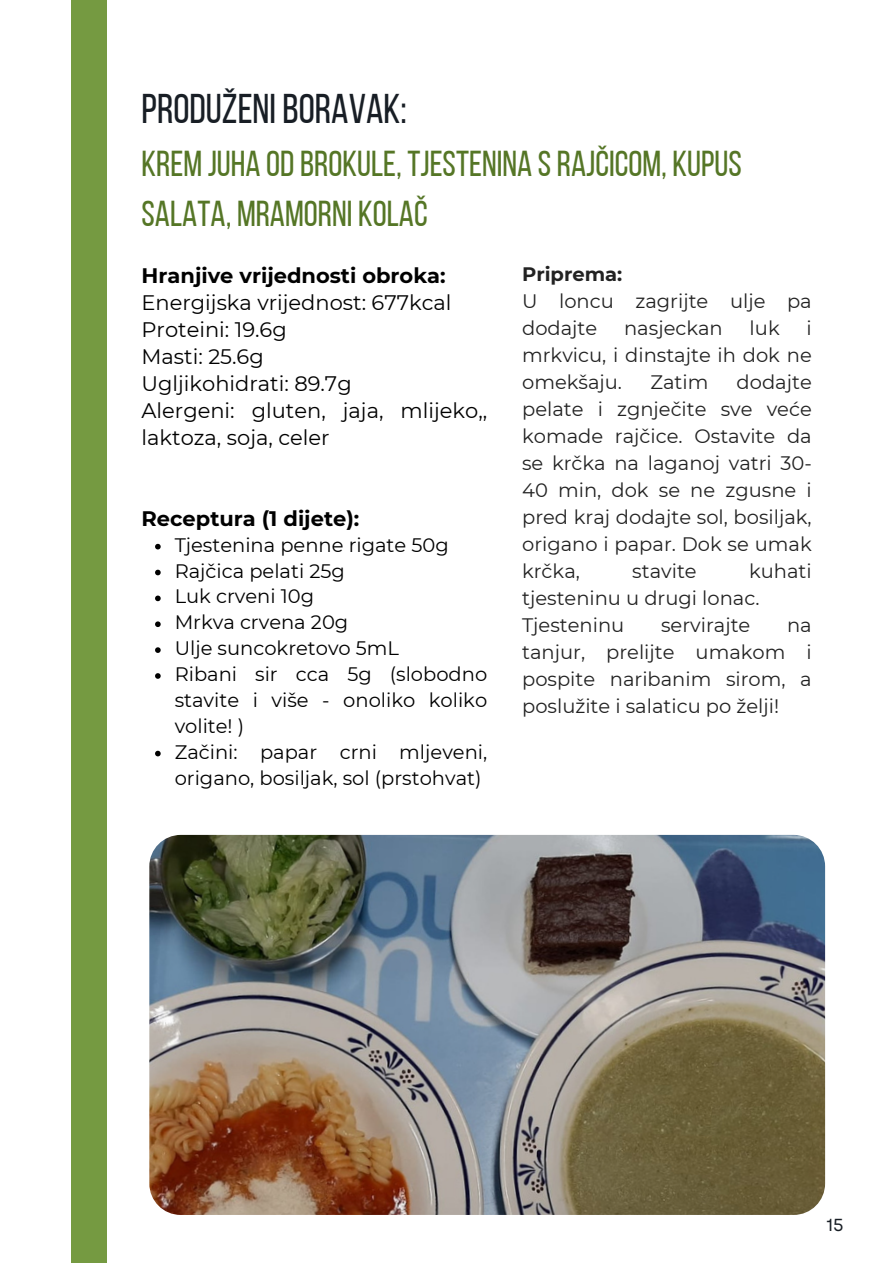
<style>
.page{position:relative;width:893px;height:1264px;background:#fff}
.page>*{position:absolute;margin:0;border:0;box-sizing:border-box;transform-origin:0 0}
.t1{font:41.4px "Bebas Neue";color:#181e25}
.t2{font:36px/49.5px "Bebas Neue";color:#557626}
.t3{font:21px/27px "Montserrat";color:#000}
.t4{font:700 21px "Montserrat";color:#000}
.t5{font:19.5px/27px "Montserrat";color:#222;text-align:justify}
.t6{font:19.5px/25.8px "Montserrat";color:#000;text-align:justify}
.t7{font:700 19.5px "Montserrat";color:#222}
.t8{font:17.4px "Garet";color:#181e25}
</style>
<div class="page">
<div style="left:71px;top:0;width:36px;height:1262px;background:#759a41"></div>
<svg style="left:155px;top:544px;width:6px;height:5px"></svg>
<svg style="left:155px;top:569px;width:6px;height:6px"></svg>
<svg style="left:155px;top:595px;width:6px;height:6px"></svg>
<svg style="left:155px;top:621px;width:6px;height:6px"></svg>
<svg style="left:155px;top:647px;width:6px;height:6px"></svg>
<svg style="left:155px;top:673px;width:6px;height:5px"></svg>
<svg style="left:155px;top:750px;width:6px;height:6px"></svg>
<img style="left:149px;top:834px;width:676px;height:380px;border-radius:31px">
<p class="t1" style="left:141px;top:92px;width:267px">PRODUŽENI BORAVAK:</p>
<p class="t2" style="left:141px;top:142px;width:602px">KREM JUHA ODBROKULE, TJESTENINA SRAJČICOM, KUPUS<br>SALATA, MRAMORNI KOLAČ</p>
<p class="t7" style="left:522px;top:262px;width:102px">Priprema:</p>
<p class="t5" style="left:522px;top:288px;width:291px">U loncu zagrijte ulje pa dodajte</p>
<p class="t4" style="left:141px;top:262px;width:305px">Hranjive vrijednosti obroka:</p>
<p class="t3" style="left:141px;top:289px;width:311px">Energijska vrijednost: 677kcal</p>
<p class="t3" style="left:141px;top:316px;width:147px">Proteini: 19.6g</p>
<p class="t3" style="left:141px;top:343px;width:124px">Masti: 25.6g</p>
<p class="t3" style="left:141px;top:370px;width:212px">Ugljikohidrati: 89.7g</p>
<p class="t3" style="left:141px;top:397px;width:347px">Alergeni: gluten, jaja, mlijeko,, laktoza, soja, celer</p>
<p class="t5" style="left:624px;top:315px;width:100px">nasjeckan</p>
<p class="t5" style="left:749px;top:315px;width:32px">luk</p>
<p class="t5" style="left:522px;top:315px;width:291px;text-indent:284px">i mrkvicu, i dinstajte ih dok ne omekšaju.</p>
<p class="t5" style="left:522px;top:369px;width:291px;text-indent:214px">dodajte pelate i zgnječite sve veće komade rajčice. Ostavite da se krčka na laganoj vatri 30- 40 min, dok se ne zgusne i pred kraj dodajte sol, bosiljak, origano i papar. Dok se umak krčka,</p>
<p class="t5" style="left:650px;top:369px;width:59px">Zatim</p>
<p class="t4" style="left:141px;top:505px;width:219px">Receptura (1 dijete):</p>
<p class="t6" style="left:175px;top:532px;width:275px">Tjestenina penne rigate 50g</p>
<p class="t6" style="left:175px;top:557px;width:172px">Rajčica pelati 25g</p>
<p class="t6" style="left:175px;top:583px;width:141px">Luk crveni 10g</p>
<p class="t6" style="left:175px;top:609px;width:175px">Mrkva crvena 20g</p>
<p class="t6" style="left:175px;top:635px;width:226px">Ulje suncokretovo 5mL</p>
<p class="t6" style="left:175px;top:661px;width:314px">Ribani sir cca 5g (slobodno stavite i više - onoliko koliko volite! )</p>
<p class="t6" style="left:175px;top:738px;width:314px">Začini: papar crni mljeveni, origano, bosiljak, sol (prstohvat)</p>
<p class="t5" style="left:522px;top:557px;width:291px;text-indent:227px">kuhati tjesteninu u drugi lonac.</p>
<p class="t5" style="left:522px;top:611px;width:104px">Tjesteninu</p>
<p class="t5" style="left:661px;top:611px;width:91px">servirajte</p>
<p class="t5" style="left:632px;top:557px;width:66px">stavite</p>
<p class="t5" style="left:522px;top:611px;width:291px;text-indent:265px">na tanjur, prelijte umakom i pospite naribanim sirom, a poslužite i salaticu po želji!</p>
<p class="t8" style="left:826px;top:1212px;width:19px">15</p>
</div>
